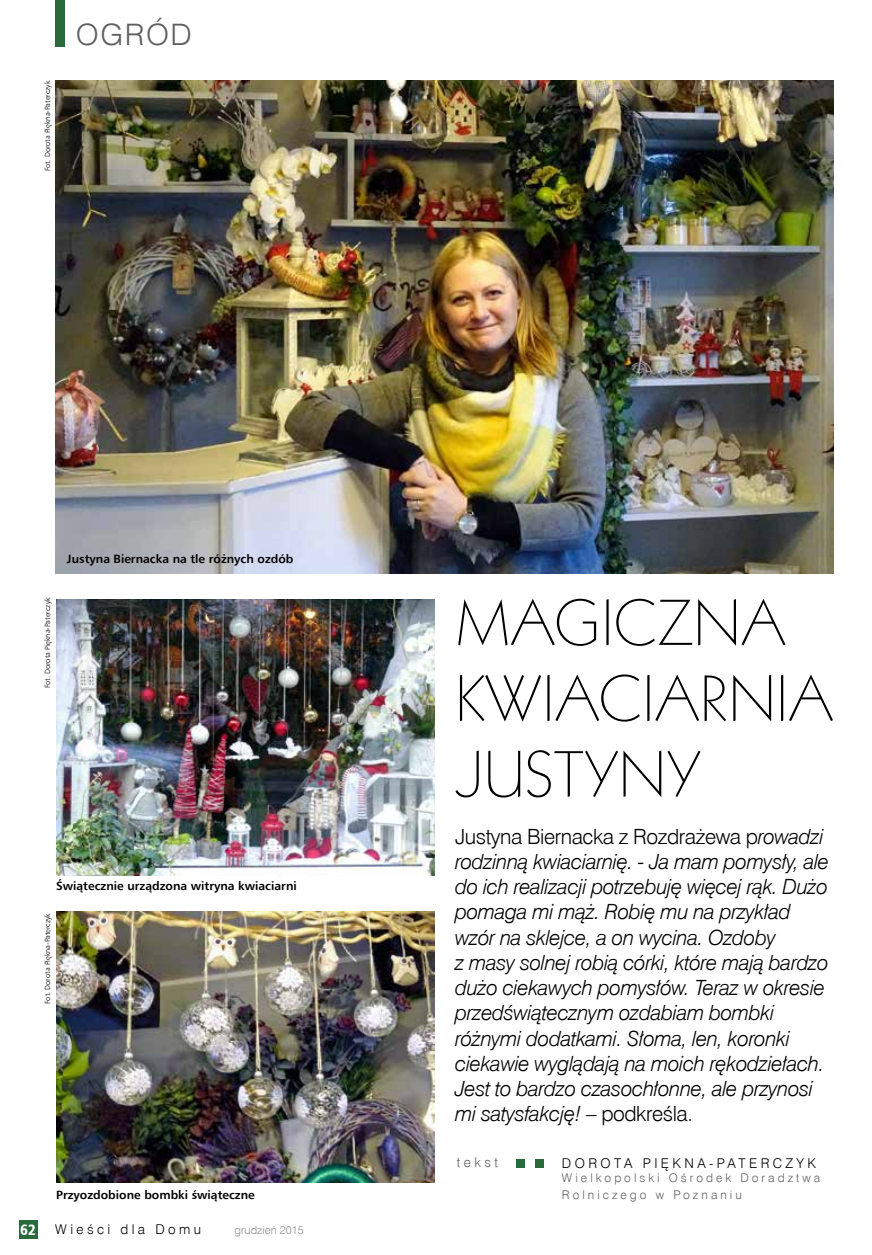
<style>
.page{position:relative;width:872px;height:1255px;background:#fff}
.page>*{position:absolute;margin:0;border:0;box-sizing:border-box;transform-origin:0 0}
.t1{font:63px/75.6px "Geometric 231 Lt EU";color:#000}
.t2{font:300 29.55px "Switzerland";letter-spacing:.05em;color:#615f5f}
.t3{font:italic 21px/25.2px "Swis 721 Lt EU";letter-spacing:-.02em;color:#000}
.t4{font:15px "Humanist 777 BT Black Condensed B";color:#fff}
.t5{font:13.5px "Swis 721 Lt EU";letter-spacing:.25em;color:#000}
.t6{font:13.5px "Swis 721 Lt EU";letter-spacing:.25em;color:#615f5f}
.t7{font:700 12px "Humnst 777 EU";color:#000}
.t8{font:12px/16.2px "Swis 721 Lt EU";letter-spacing:.25em;color:#615f5f}
.t9{font:11.25px "Swis 721 Lt EU";color:#908f90}
.t10{font:7.5px "Humnst 777 Lt EU";color:#000}
.s1{font-style:normal}
</style>
<div class="page">
<div style="left:19px;top:1219px;width:19px;height:19px;background:#2a693b"></div>
<div style="left:55px;top:0;width:10px;height:47px;background:#2a693b"></div>
<img style="left:55px;top:81px;width:778px;height:492px">
<img style="left:56px;top:599px;width:379px;height:276px">
<img style="left:56px;top:911px;width:379px;height:271px">
<div style="left:516px;top:1158px;width:9px;height:9px;background:#2a693b"></div>
<div style="left:534px;top:1158px;width:9px;height:9px;background:#2a693b"></div>
<p class="t10" style="left:43px;top:171px;width:92px;rotate:-90deg">Fot. Dorota Piękna-Paterczyk</p>
<h2 class="t2" style="left:76px;top:18px;width:117px">OGRÓD</h2>
<p class="t10" style="left:43px;top:688px;width:92px;rotate:-90deg">Fot. Dorota Piękna-Paterczyk</p>
<p class="t7" style="left:67px;top:551px;width:228px">Justyna Biernacka na tle różnych ozdób</p>
<p class="t7" style="left:56px;top:878px;width:242px">Świątecznie urządzona witryna kwiaciarni</p>
<p class="t10" style="left:43px;top:1003px;width:92px;rotate:-90deg">Fot. Dorota Piękna-Paterczyk</p>
<p class="t4" style="left:20px;top:1219px;width:17px">62</p>
<p class="t7" style="left:56px;top:1186px;width:200px">Przyozdobione bombki świąteczne</p>
<p class="t5" style="left:55px;top:1220px;width:147px">Wieści dla Domu</p>
<p class="t9" style="left:235px;top:1222px;width:71px">grudzień 2015</p>
<h1 class="t1" style="left:455px;top:583px;width:380px">MAGICZNA<br>KWIACIARNIA<br>JUSTYNY</h1>
<p class="t3" style="left:455px;top:824px;width:375px"><span class="s1">Justyna Biernacka z Rozdrażewa p</span>rowadzi rodzinną kwiaciarnię. - Ja mam pomysły, ale do ich realizacji potrzebuję więcej rąk. Dużo pomaga mi mąż. Robię mu na przykład wzór na sklejce, a on wycina. Ozdoby<br>z masy solnej robią córki, które mają bardzo dużo ciekawych pomysłów. Teraz w okresie przedświątecznym ozdabiam bombki różnymi dodatkami. Słoma, len, koronki ciekawie wyglądają na moich rękodziełach.<br>Jest to bardzo czasochłonne, ale przynosi mi satysfakcję! <span class="s1">– podkreśla.</span></p>
<p class="t5" style="left:562px;top:1154px;width:256px">DOROTA PIĘKNA-PATERCZYK</p>
<p class="t8" style="left:562px;top:1170px;width:260px">Wielkopolski Ośrodek Doradztwa<br>Rolniczego w Poznaniu</p>
<p class="t6" style="left:457px;top:1153px;width:43px">tekst</p>
</div>
